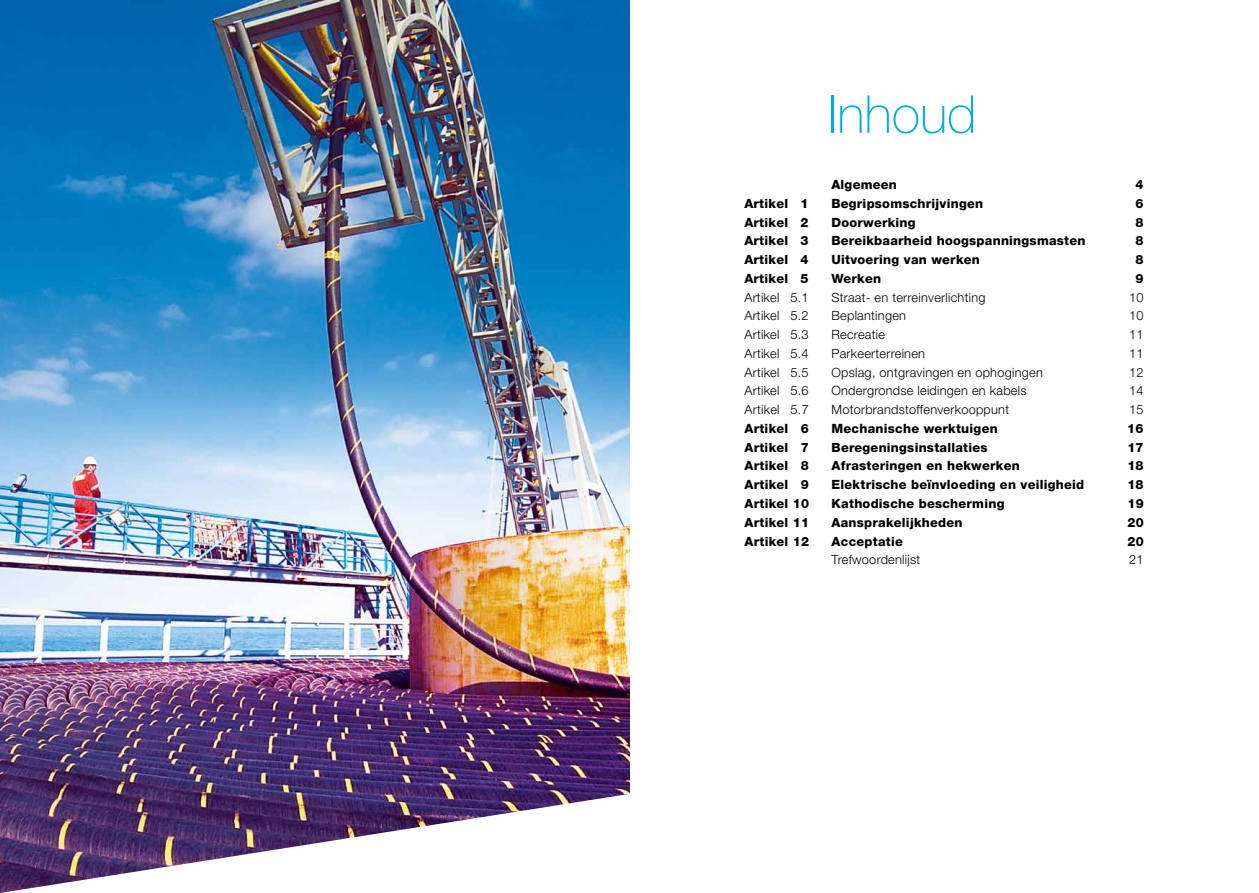
<style>
.page{position:relative;width:1259px;height:893px;background:#fff}
.page>*{position:absolute;margin:0;border:0;box-sizing:border-box;transform-origin:0 0}
.t1{font:100 52.5px "Helvetica Neue LT Std";color:#00ace9}
.t2{font:800 12.75px "Helvetica Neue LT Std";letter-spacing:.02em;color:#000}
.t3{font:300 12.75px "Helvetica Neue LT Std";letter-spacing:.02em;color:#000}
</style>
<div class="page">
<img style="left:0;top:0;width:629px;height:794px">
<svg style="left:0;top:794px;width:629px;height:99px"></svg>
<h1 class="t1" style="left:828px;top:84px;width:150px">Inhoud</h1>
<p class="t2" style="left:831px;top:177px;width:67px">Algemeen</p>
<p class="t2" style="left:1135px;top:177px;width:10px">4</p>
<p class="t2" style="left:744px;top:196px;width:66px">Artikel 1</p>
<p class="t2" style="left:831px;top:196px;width:153px">Begripsomschrijvingen</p>
<p class="t2" style="left:1135px;top:196px;width:10px">6</p>
<p class="t2" style="left:744px;top:215px;width:66px">Artikel 2</p>
<p class="t2" style="left:831px;top:215px;width:86px">Doorwerking</p>
<p class="t2" style="left:1135px;top:215px;width:10px">8</p>
<p class="t2" style="left:744px;top:233px;width:66px">Artikel 3</p>
<p class="t2" style="left:831px;top:233px;width:256px">Bereikbaarheid hoogspanningsmasten</p>
<p class="t2" style="left:1135px;top:233px;width:10px">8</p>
<p class="t2" style="left:744px;top:252px;width:66px">Artikel 4</p>
<p class="t2" style="left:831px;top:252px;width:150px">Uitvoering van werken</p>
<p class="t2" style="left:1135px;top:252px;width:10px">8</p>
<p class="t2" style="left:744px;top:271px;width:66px">Artikel 5</p>
<p class="t2" style="left:831px;top:271px;width:51px">Werken</p>
<p class="t2" style="left:1135px;top:271px;width:10px">9</p>
<p class="t3" style="left:744px;top:289px;width:66px">Artikel 5.1</p>
<p class="t3" style="left:831px;top:289px;width:156px">Straat- en terreinverlichting</p>
<p class="t3" style="left:1129px;top:289px;width:16px">10</p>
<p class="t3" style="left:744px;top:308px;width:66px">Artikel 5.2</p>
<p class="t3" style="left:831px;top:308px;width:76px">Beplantingen</p>
<p class="t3" style="left:1129px;top:308px;width:16px">10</p>
<p class="t3" style="left:744px;top:327px;width:66px">Artikel 5.3</p>
<p class="t3" style="left:831px;top:327px;width:55px">Recreatie</p>
<p class="t3" style="left:1129px;top:327px;width:16px">11</p>
<p class="t3" style="left:744px;top:346px;width:66px">Artikel 5.4</p>
<p class="t3" style="left:831px;top:346px;width:95px">Parkeerterreinen</p>
<p class="t3" style="left:1129px;top:346px;width:16px">11</p>
<p class="t3" style="left:744px;top:364px;width:66px">Artikel 5.5</p>
<p class="t3" style="left:831px;top:364px;width:213px">Opslag, ontgravingen en ophogingen</p>
<p class="t3" style="left:1129px;top:364px;width:16px">12</p>
<p class="t3" style="left:744px;top:383px;width:66px">Artikel 5.6</p>
<p class="t3" style="left:831px;top:383px;width:196px">Ondergrondse leidingen en kabels</p>
<p class="t3" style="left:1129px;top:383px;width:16px">14</p>
<p class="t3" style="left:744px;top:402px;width:66px">Artikel 5.7</p>
<p class="t3" style="left:831px;top:402px;width:179px">Motorbrandstoffenverkooppunt</p>
<p class="t3" style="left:1129px;top:402px;width:16px">15</p>
<p class="t2" style="left:744px;top:421px;width:66px">Artikel 6</p>
<p class="t2" style="left:831px;top:421px;width:168px">Mechanische werktuigen</p>
<p class="t2" style="left:1127px;top:421px;width:18px">16</p>
<p class="t2" style="left:744px;top:440px;width:66px">Artikel 7</p>
<p class="t2" style="left:831px;top:440px;width:158px">Beregeningsinstallaties</p>
<p class="t2" style="left:1127px;top:440px;width:18px">17</p>
<p class="t2" style="left:744px;top:458px;width:66px">Artikel 8</p>
<p class="t2" style="left:831px;top:458px;width:190px">Afrasteringen en hekwerken</p>
<p class="t2" style="left:1127px;top:458px;width:18px">18</p>
<p class="t2" style="left:744px;top:477px;width:66px">Artikel 9</p>
<p class="t2" style="left:831px;top:477px;width:254px">Elektrische beïnvloeding en veiligheid</p>
<p class="t2" style="left:1127px;top:477px;width:18px">18</p>
<p class="t2" style="left:744px;top:496px;width:66px">Artikel 10</p>
<p class="t2" style="left:831px;top:496px;width:174px">Kathodische bescherming</p>
<p class="t2" style="left:1127px;top:496px;width:18px">19</p>
<p class="t2" style="left:744px;top:515px;width:66px">Artikel 11</p>
<p class="t2" style="left:831px;top:515px;width:132px">Aansprakelijkheden</p>
<p class="t2" style="left:1127px;top:515px;width:18px">20</p>
<p class="t2" style="left:744px;top:533px;width:66px">Artikel 12</p>
<p class="t2" style="left:831px;top:533px;width:73px">Acceptatie</p>
<p class="t2" style="left:1127px;top:533px;width:18px">20</p>
<p class="t3" style="left:831px;top:552px;width:90px">Trefwoordenlijst</p>
<p class="t3" style="left:1129px;top:552px;width:16px">21</p>
</div>
